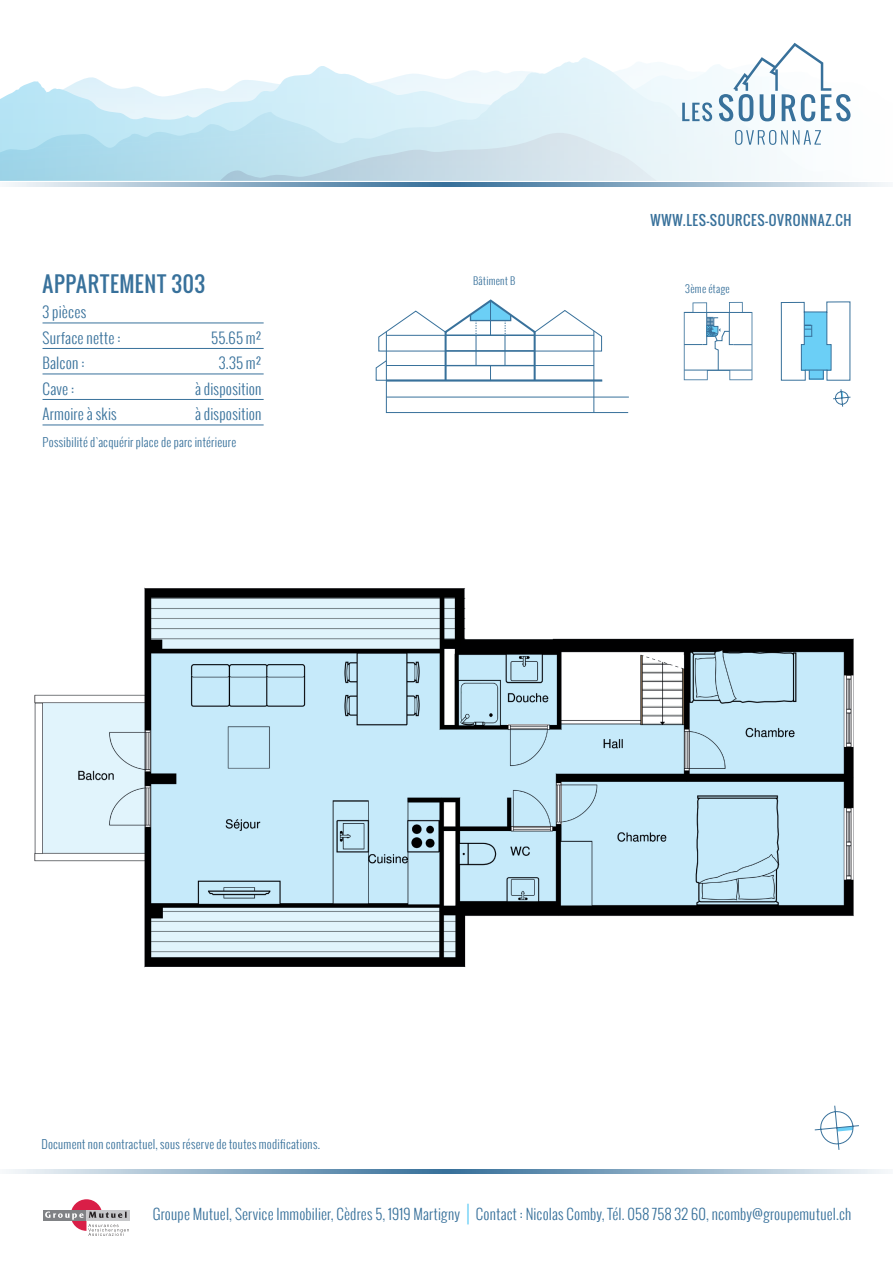
<style>
.page{position:relative;width:893px;height:1263px;background:#fff}
.page>*{position:absolute;margin:0;border:0;box-sizing:border-box;transform-origin:0 0}
.t1{font:21px "Oswald";letter-spacing:.035em;color:#38719b}
.t2{font:300 15px/25.5px "Oswald";letter-spacing:.015em;color:#38719b}
.t3{font:300 14.7px "Oswald";letter-spacing:.01em;color:#38719b}
.t4{font:13.5px "Oswald";letter-spacing:.05em;color:#38719b}
.t5{font:300 12px "Oswald";letter-spacing:.02em;color:#38719b}
.t6{font:300 10.5px "Oswald";letter-spacing:.03em;color:#38719b}
.s1{font-size:22.8px;color:#6bcff6}
</style>
<div class="page">
<svg style="left:0;top:57px;width:851px;height:124px"></svg>
<svg style="left:220px;top:133px;width:437px;height:48px;background:#cbe2ed"></svg>
<hr style="left:386px;top:397px;width:243px;height:1px;background:#38719b">
<svg style="left:376px;top:299px;width:252px;height:114px"></svg>
<hr style="left:386px;top:380px;width:216px;height:2px;background:#38719b">
<hr style="left:445px;top:350px;width:89px;height:1px;background:#38719b">
<hr style="left:445px;top:335px;width:89px;height:1px;background:#38719b">
<hr style="left:445px;top:365px;width:89px;height:1px;background:#38719b">
<div style="left:470px;top:314px;width:41px;height:7px;border:1px solid #38719b"></div>
<svg style="left:684px;top:302px;width:68px;height:78px"></svg>
<svg style="left:780px;top:301px;width:71px;height:80px"></svg>
<hr style="left:43px;top:323px;width:221px;height:1px;background:#38719b">
<hr style="left:43px;top:348px;width:221px;height:1px;background:#38719b">
<hr style="left:43px;top:374px;width:221px;height:1px;background:#38719b">
<hr style="left:43px;top:399px;width:221px;height:1px;background:#38719b">
<hr style="left:43px;top:425px;width:221px;height:1px;background:#38719b">
<img style="left:34px;top:587px;width:820px;height:381px">
<svg style="left:814px;top:1105px;width:45px;height:45px"></svg>
<svg style="left:833px;top:389px;width:18px;height:18px"></svg>
<svg style="left:6px;top:183px;width:882px;height:4px;background:#92b1c8"></svg>
<svg style="left:735px;top:130px;width:86px;height:15px"></svg>
<svg style="left:682px;top:102px;width:30px;height:19px"></svg>
<svg style="left:719px;top:43px;width:131px;height:78px"></svg>
<svg style="left:6px;top:1169px;width:882px;height:5px;background:#92b1c8"></svg>
<div style="left:43px;top:1210px;width:43px;height:10px;background:#808285"></div>
<div style="left:86px;top:1210px;width:44px;height:10px;background:#c7c8ca"></div>
<svg style="left:45px;top:1199px;width:84px;height:37px"></svg>
<p class="t4" style="left:651px;top:210px;width:202px">WWW.LES-SOURCES-OVRONNAZ.CH</p>
<h1 class="t1" style="left:43px;top:268px;width:164px">APPARTEMENT 303</h1>
<p class="t6" style="left:685px;top:280px;width:46px">3ème étage</p>
<p class="t2" style="left:43px;top:299px;width:80px">3 pièces<br>Surface nette :</p>
<p class="t6" style="left:473px;top:272px;width:44px">Bâtiment B</p>
<p class="t2" style="left:211px;top:324px;width:52px">55.65 m²</p>
<p class="t2" style="left:43px;top:350px;width:44px">Balcon :</p>
<p class="t2" style="left:219px;top:350px;width:44px">3.35 m²</p>
<p class="t2" style="left:43px;top:375px;width:33px">Cave :</p>
<p class="t2" style="left:195px;top:375px;width:68px">à disposition</p>
<p class="t2" style="left:43px;top:401px;width:76px">Armoire à skis</p>
<p class="t2" style="left:195px;top:401px;width:68px">à disposition</p>
<p class="t5" style="left:43px;top:433px;width:195px">Possibilité d`acquérir place de parc intérieure</p>
<p class="t5" style="left:41px;top:1134px;width:280px">Document non contractuel, sous réserve de toutes modifications.</p>
<p class="t3" style="left:153px;top:1203px;width:700px">Groupe Mutuel, Service Immobilier, Cèdres 5, 1919 Martigny <span class="s1">|</span> Contact : Nicolas Comby, Tél. 058 758 32 60, ncomby@groupemutuel.ch</p>
</div>
